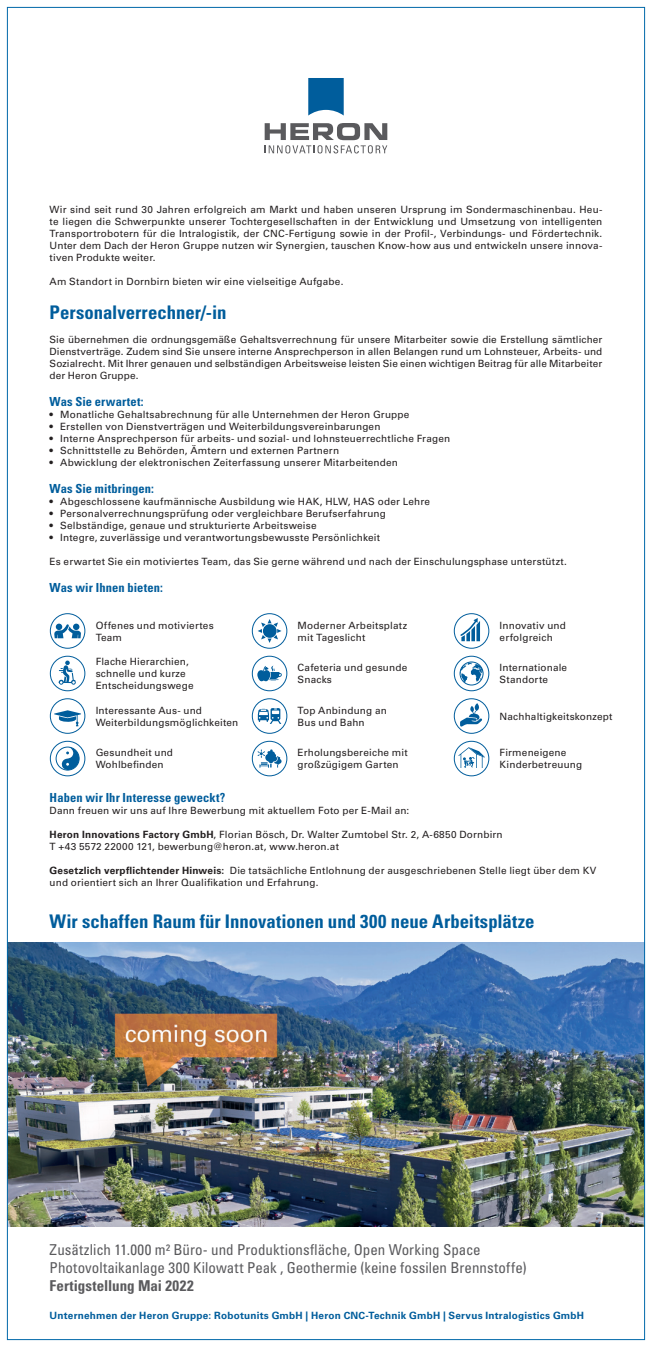
<style>
.page{position:relative;width:652px;height:1347px;background:#fff}
.page>*{position:absolute;margin:0;border:0;box-sizing:border-box;transform-origin:0 0}
.t1{font:700 condensed 18.75px "Univers LT Std";color:#005d9c}
.t2{font:condensed 15px/18px "Univers LT Std";color:#5a5a5d}
.t3{font:700 condensed 15px "Univers LT Std";letter-spacing:.005em;color:#5a5a5d}
.t4{font:700 condensed 12.5px "Univers LT Std";letter-spacing:.01em;color:#005d9c}
.t5{font:10px/12px "Univers LT Std";letter-spacing:.015em;color:#231f20}
.t6{font:10px/12px "Univers";letter-spacing:.015em;color:#231f20}
.t7{font:700 10px "Univers LT Std";letter-spacing:.02em;color:#005d9c}
.s1{font-weight:700}
.s2{font-family:"Univers LT Std";font-weight:700}
</style>
<div class="page">
<svg style="left:308px;top:78px;width:36px;height:38px"></svg>
<svg style="left:265px;top:123px;width:122px;height:30px"></svg>
<svg style="left:54px;top:624px;width:27px;height:14px"></svg>
<div style="left:50px;top:613px;width:35px;height:35px;border:1px solid #005d9c;border-radius:50%"></div>
<svg style="left:458px;top:747px;width:27px;height:21px"></svg>
<div style="left:454px;top:741px;width:35px;height:35px;border:1px solid #005d9c;border-radius:50%"></div>
<svg style="left:54px;top:710px;width:27px;height:16px"></svg>
<div style="left:50px;top:698px;width:35px;height:35px;border:1px solid #005d9c;border-radius:50%"></div>
<svg style="left:258px;top:619px;width:24px;height:24px"></svg>
<div style="left:252px;top:613px;width:35px;height:35px;border:1px solid #005d9c;border-radius:50%"></div>
<svg style="left:56px;top:748px;width:23px;height:22px"></svg>
<div style="left:56px;top:746px;width:23px;height:24px;border:1px solid #005d9c;border-radius:50%"></div>
<div style="left:50px;top:741px;width:35px;height:35px;border:1px solid #005d9c;border-radius:50%"></div>
<svg style="left:258px;top:708px;width:23px;height:16px"></svg>
<div style="left:252px;top:698px;width:35px;height:35px;border:1px solid #005d9c;border-radius:50%"></div>
<svg style="left:58px;top:660px;width:18px;height:24px"></svg>
<div style="left:50px;top:656px;width:35px;height:35px;border:1px solid #005d9c;border-radius:50%"></div>
<svg style="left:258px;top:749px;width:24px;height:18px"></svg>
<div style="left:252px;top:741px;width:35px;height:35px;border:1px solid #005d9c;border-radius:50%"></div>
<svg style="left:460px;top:703px;width:22px;height:24px"></svg>
<div style="left:454px;top:698px;width:35px;height:35px;border:1px solid #005d9c;border-radius:50%"></div>
<svg style="left:257px;top:665px;width:25px;height:17px"></svg>
<div style="left:252px;top:656px;width:35px;height:35px;border:1px solid #005d9c;border-radius:50%"></div>
<svg style="left:460px;top:618px;width:20px;height:23px"></svg>
<div style="left:454px;top:613px;width:35px;height:35px;border:1px solid #005d9c;border-radius:50%"></div>
<div style="left:460px;top:662px;width:23px;height:23px;border:1px solid #005d9c;border-radius:50%"></div>
<svg style="left:460px;top:662px;width:23px;height:22px"></svg>
<div style="left:454px;top:656px;width:35px;height:35px;border:1px solid #005d9c;border-radius:50%"></div>
<img style="left:9px;top:943px;width:634px;height:283px">
<p class="t5" style="left:50px;top:203px;width:554px;text-align:justify">Wir sind seit rund 30 Jahren erfolgreich am Markt und haben unseren Ursprung im Sondermaschinenbau. Heu&shy;te liegen die Schwerpunkte unserer Tochtergesellschaften in der Entwicklung und Umsetzung von intelligenten Transportrobotern für die Intralogistik, der CNC-Fertigung sowie in der Profil-, Verbindungs- und Fördertechnik.<br>Unter dem Dach der Heron Gruppe nutzen wir Synergien, tauschen Know-how aus und entwickeln unsere innova&shy;tiven Produkte weiter.</p>
<p class="t5" style="left:50px;top:275px;width:295px">Am Standort in Dornbirn bieten wir eine vielseitige Aufgabe.</p>
<h1 class="t1" style="left:50px;top:301px;width:179px">Personalverrechner/-in</h1>
<p class="t5" style="left:50px;top:334px;width:554px;text-align:justify">Sie übernehmen die ordnungsgemäße Gehaltsverrechnung für unsere Mitarbeiter sowie die Erstellung sämtlicher Dienstverträge. Zudem sind Sie unsere interne Ansprechperson in allen Belangen rund um Lohnsteuer, Arbeits- und Sozialrecht. Mit Ihrer genauen und selbständigen Arbeitsweise leisten Sie einen wichtigen Beitrag für alle Mitarbeiter der Heron Gruppe.</p>
<p class="t4" style="left:50px;top:394px;width:96px">Was Sie erwartet:</p>
<p class="t5" style="left:50px;top:409px;width:361px">• Monatliche Gehaltsabrechnung für alle Unternehmen der Heron Gruppe</p>
<p class="t5" style="left:50px;top:421px;width:332px">• Erstellen von Dienstverträgen und Weiterbildungsvereinbarungen</p>
<p class="t5" style="left:50px;top:433px;width:402px">• Interne Ansprechperson für arbeits- und sozial- und lohnsteuerrechtliche Fragen</p>
<p class="t5" style="left:50px;top:445px;width:291px">• Schnittstelle zu Behörden, Ämtern und externen Partnern</p>
<p class="t5" style="left:50px;top:457px;width:350px">• Abwicklung der elektronischen Zeiterfassung unserer Mitarbeitenden</p>
<p class="t4" style="left:50px;top:481px;width:106px">Was Sie mitbringen:</p>
<p class="t5" style="left:50px;top:496px;width:382px">• Abgeschlossene kaufmännische Ausbildung wie HAK, HLW, HAS oder Lehre</p>
<p class="t5" style="left:50px;top:508px;width:338px">• Personalverrechnungsprüfung oder vergleichbare Berufserfahrung</p>
<p class="t5" style="left:50px;top:520px;width:269px">• Selbständige, genaue und strukturierte Arbeitsweise</p>
<p class="t5" style="left:50px;top:532px;width:332px">• Integre, zuverlässige und verantwortungsbewusste Persönlichkeit</p>
<p class="t5" style="left:50px;top:556px;width:519px">Es erwartet Sie ein motiviertes Team, das Sie gerne während und nach der Einschulungsphase unterstützt.</p>
<p class="t4" style="left:50px;top:580px;width:115px">Was wir Ihnen bieten:</p>
<p class="t5" style="left:96px;top:619px;width:120px">Offenes und motiviertes<br>Team</p>
<p class="t5" style="left:96px;top:655px;width:99px">Flache Hierarchien, schnelle und kurze<br>Entscheidungswege</p>
<p class="t5" style="left:298px;top:619px;width:111px">Moderner Arbeitsplatz mit Tageslicht</p>
<p class="t5" style="left:298px;top:661px;width:111px">Cafeteria und gesunde<br>Snacks</p>
<p class="t5" style="left:500px;top:619px;width:68px">Innovativ und erfolgreich</p>
<p class="t5" style="left:500px;top:661px;width:69px">Internationale<br>Standorte</p>
<p class="t5" style="left:96px;top:704px;width:144px">Interessante Aus- und<br>Weiterbildungsmöglichkeiten</p>
<p class="t5" style="left:298px;top:704px;width:91px">Top Anbindung an<br>Bus und Bahn</p>
<p class="t5" style="left:500px;top:710px;width:114px">Nachhaltigkeitskonzept</p>
<p class="t5" style="left:96px;top:746px;width:79px">Gesundheit und<br>Wohlbefinden</p>
<p class="t5" style="left:298px;top:746px;width:112px">Erholungsbereiche mit großzügigem Garten</p>
<p class="t5" style="left:500px;top:746px;width:84px">Firmeneigene<br>Kinderbetreuung</p>
<p class="t4" style="left:50px;top:790px;width:177px">Haben wir Ihr Interesse geweckt?</p>
<p class="t5" style="left:50px;top:804px;width:361px">Dann freuen wir uns auf Ihre Bewerbung mit aktuellem Foto per E-Mail an:</p>
<p class="t5" style="left:50px;top:828px;width:455px"><span class="s1">Heron Innovations Factory GmbH</span>, Florian Bösch, Dr. Walter Zumtobel Str. 2, A-6850 Dornbirn<br>T +43 5572 22000 121, bewerbung@heron.at, www.heron.at</p>
<p class="t6" style="left:50px;top:864px;width:548px"><span class="s2">Gesetzlich verpflichtender Hinweis:</span> Die tatsächliche Entlohnung der ausgeschriebenen Stelle liegt über dem KV und orientiert sich an Ihrer Qualifikation und Erfahrung.</p>
<h1 class="t1" style="left:50px;top:910px;width:486px">Wir schaffen Raum für Innovationen und 300 neue Arbeitsplätze</h1>
<h2 class="t2" style="left:50px;top:1240px;width:479px">Zusätzlich 11.000 m² Büro- und Produktionsfläche, Open Working Space<br>Photovoltaikanlage 300 Kilowatt Peak , Geothermie (keine fossilen Brennstoffe)</h2>
<h2 class="t3" style="left:50px;top:1276px;width:146px">Fertigstellung Mai 2022</h2>
<p class="t7" style="left:50px;top:1309px;width:536px">Unternehmen der Heron Gruppe: Robotunits GmbH | Heron CNC-Technik GmbH | Servus Intralogistics GmbH</p>
</div>
